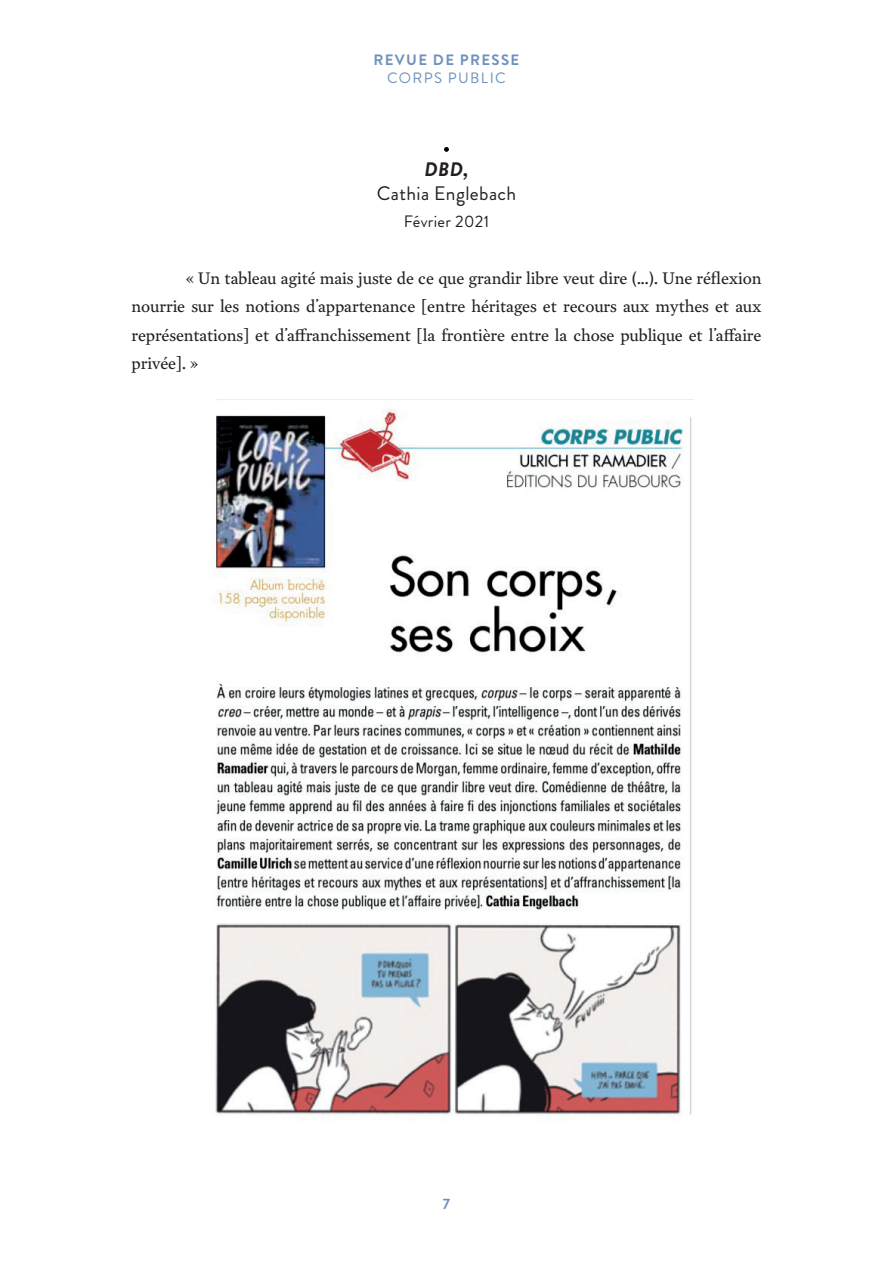
<style>
.page{position:relative;width:893px;height:1263px;background:#fff}
.page>*{position:absolute;margin:0;border:0;box-sizing:border-box;transform-origin:0 0}
.t1{font:19.5px "Brandon Grotesque";letter-spacing:.02em;color:#231f20}
.t2{font:italic 700 19.5px "Brandon Grotesque";color:#231f20}
.t3{font:16.5px/28.5px "Garvis Pro";letter-spacing:-.01em;color:#231f20;text-align:justify}
.t4{font:16.5px "Brandon Grotesque";letter-spacing:.02em;color:#231f20}
.t5{font:700 15px "Brandon Grotesque";letter-spacing:.09em;color:#7091bc}
.t6{font:15px "Brandon Grotesque";letter-spacing:.09em;color:#7091bc}
</style>
<div class="page">
<svg style="left:444px;top:147px;width:5px;height:5px"></svg>
<img style="left:214px;top:399px;width:479px;height:717px">
<p class="t5" style="left:373px;top:49px;width:147px">REVUE DE PRESSE</p>
<p class="t6" style="left:387px;top:67px;width:120px">CORPS PUBLIC</p>
<p class="t2" style="left:425px;top:155px;width:45px">DBD,</p>
<p class="t1" style="left:377px;top:180px;width:141px">Cathia Englebach</p>
<p class="t4" style="left:404px;top:210px;width:87px">Février 2021</p>
<p class="t3" style="left:132px;top:263px;width:631px;text-indent:54px">« Un tableau agité mais juste de ce que grandir libre veut dire (...). Une réflexion nourrie sur les notions d’appartenance [entre héritages et recours aux mythes et aux représentations] et d’affranchissement [la frontière entre la chose publique et l’affaire privée]. »</p>
<p class="t5" style="left:443px;top:1193px;width:9px">7</p>
</div>
